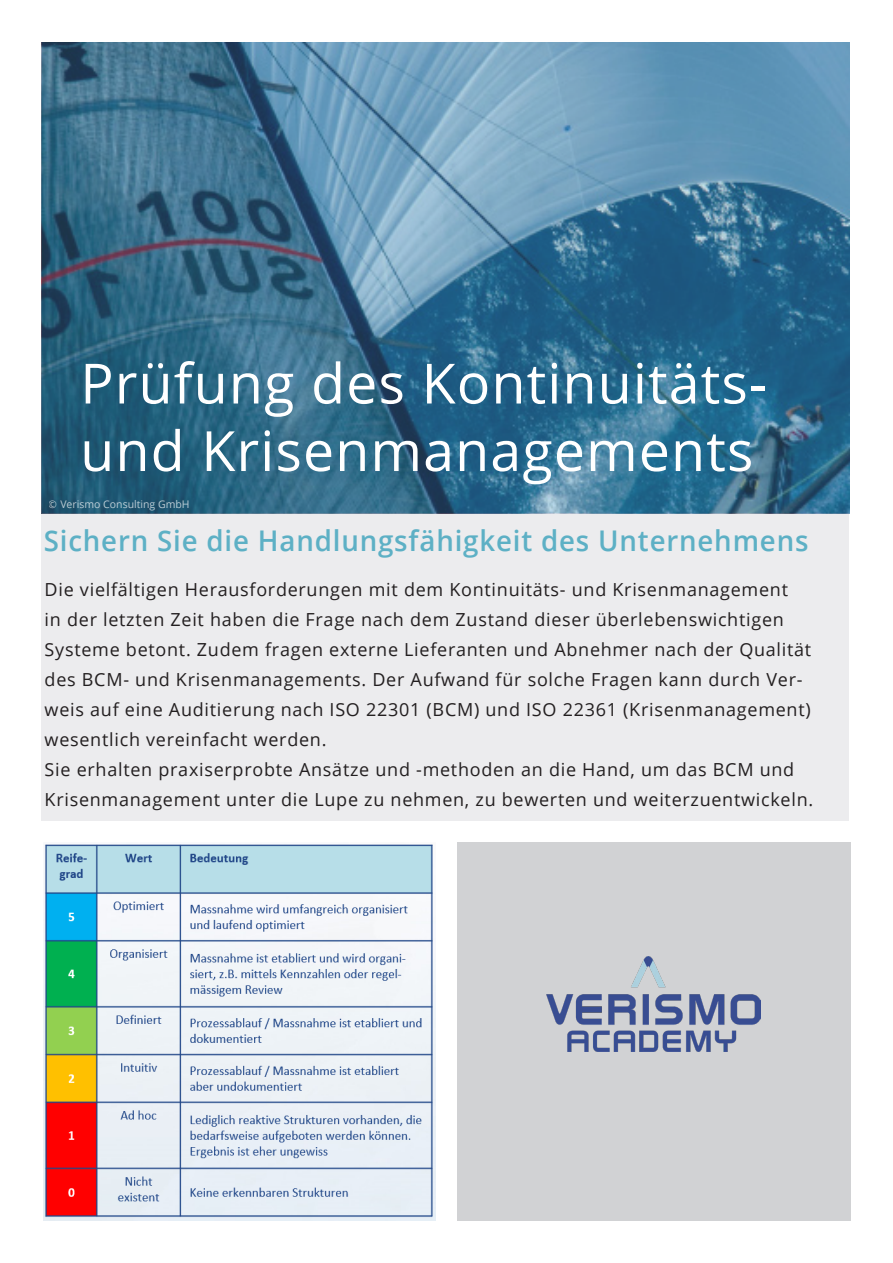
<style>
.page{position:relative;width:893px;height:1263px;background:#fff}
.page>*{position:absolute;margin:0;border:0;box-sizing:border-box;transform-origin:0 0}
.t1{font:55.5px/67.5px "Open Sans";letter-spacing:.02em;color:#fff}
.t2{font:600 28.5px "Open Sans";letter-spacing:.03em;color:#5db0c5}
.t3{font:18px/30px "Open Sans";letter-spacing:.04em;color:#231f20}
.t4{font:10.5px "Open Sans";color:#fff}
</style>
<div class="page">
<div style="left:41px;top:43px;width:808px;height:778px;background:#ececee"></div>
<div style="left:457px;top:842px;width:393px;height:378px;background:#d1d2d4"></div>
<img style="left:546px;top:956px;width:214px;height:95px">
<img style="left:44px;top:844px;width:392px;height:376px">
<img style="left:41px;top:43px;width:809px;height:470px">
<p class="t1" style="left:80px;top:348px;width:688px">Prüfung des Kontinuitäts&shy;und Krisenmanagements</p>
<p class="t4" style="left:49px;top:497px;width:142px">© Verismo Consulting GmbH</p>
<p class="t2" style="left:44px;top:521px;width:766px">Sichern Sie die Handlungsfähigkeit des Unternehmens</p>
<p class="t3" style="left:45px;top:574px;width:768px">Die vielfältigen Herausforderungen mit dem Kontinuitäts- und Krisenmanagement<br>in der letzten Zeit haben die Frage nach dem Zustand dieser überlebenswichtigen Systeme betont. Zudem fragen externe Lieferanten und Abnehmer nach der Qualität des BCM- und Krisenmanagements. Der Aufwand für solche Fragen kann durch Ver&shy;weis auf eine Auditierung nach ISO 22301 (BCM) und ISO 22361 (Krisenmanagement) wesentlich vereinfacht werden.</p>
<p class="t3" style="left:45px;top:754px;width:770px">Sie erhalten praxiserprobte Ansätze und -methoden an die Hand, um das BCM und<br>Krisenmanagement unter die Lupe zu nehmen, zu bewerten und weiterzuentwickeln.</p>
</div>
